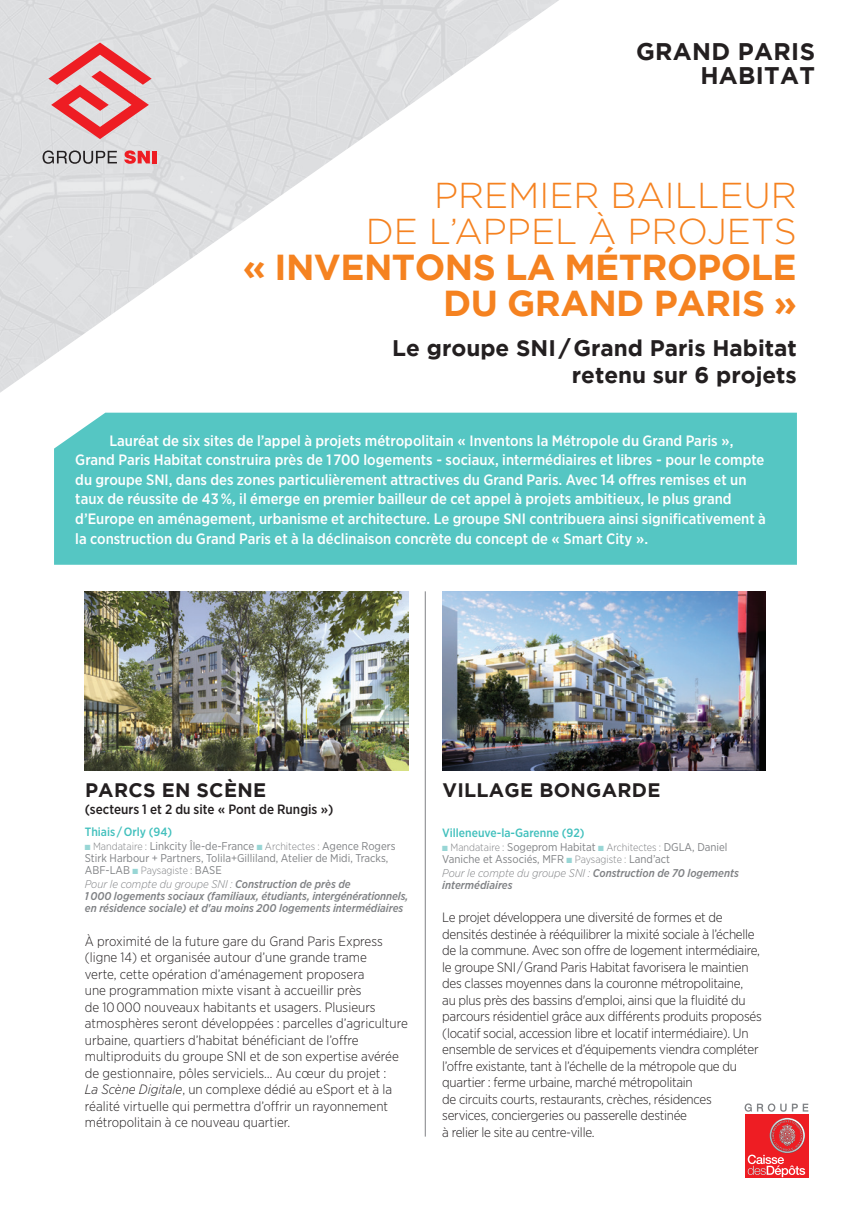
<style>
.page{position:relative;width:851px;height:1221px;background:#fff}
.page>*{position:absolute;margin:0;border:0;box-sizing:border-box;transform-origin:0 0}
.Titre{font:700 36px/36px "Gotham";letter-spacing:-.015em;color:#f58220;text-align:right}
.t1{font:700 24px/24px "Gotham";letter-spacing:.015em;color:#231f20;text-align:right}
.Sous-titre{font:700 22.5px/27px "Gotham";color:#231f20;text-align:right}
.Titre2{font:700 19.5px "Gotham";letter-spacing:.015em;color:#231f20}
.Texte{font:500 15px/19.5px "Gotham Narrow";color:#fff}
.Texte-2{font:300 13.5px/16.5px "Gotham Narrow";letter-spacing:-.02em;color:#231f20}
.Texte-3{font:300 13.5px/16.5px "Gotham Narrow";color:#231f20}
.Titre2-2{font:500 13.5px "Gotham Narrow";color:#231f20}
.titre{font:500 12px "Gotham Narrow";color:#42c0bd}
.t2{font:11.25px/12px "Gotham Narrow";color:#808285}
.construction{font:italic 500 11.25px/12px "Gotham Narrow";color:#808285}
.s1{font-weight:300}
.s2{color:#98d6d5}
.s3{font-weight:300;font-size:10.5px}
.s4{font-style:italic}
</style>
<div class="page">
<svg style="left:0;top:0;width:559px;height:393px"></svg>
<svg style="left:43px;top:150px;width:74px;height:14px"></svg>
<svg style="left:124px;top:150px;width:26px;height:14px"></svg>
<hr style="left:152px;top:151px;width:4px;height:12px;background:#ee1d23">
<svg style="left:48px;top:43px;width:103px;height:96px;background:#e29fa2"></svg>
<div style="left:744px;top:1114px;width:64px;height:63px;background:#ee1d23"></div>
<svg style="left:747px;top:1117px;width:58px;height:60px"></svg>
<svg style="left:744px;top:1103px;width:64px;height:8px"></svg>
<div style="left:54px;top:412px;width:742px;height:152px;background:#55c6c3"></div>
<hr style="left:425px;top:591px;width:1px;height:179px;background:#808285">
<hr style="left:425px;top:770px;width:1px;height:366px;background:#808285">
<img style="left:85px;top:591px;width:323px;height:179px">
<img style="left:442px;top:591px;width:323px;height:179px">
<p class="t1" style="left:636px;top:39px;width:180px">GRAND PARIS<br>HABITAT</p>
<p class="Titre" style="left:243px;top:176px;width:555px"><span class="s1">PREMIER BAILLEUR<br>DE L’APPEL À PROJETS<br></span>« INVENTONS LA MÉTROPOLE<br>DU GRAND PARIS »</p>
<p class="Sous-titre" style="left:392px;top:334px;width:406px">Le groupe SNI/Grand Paris Habitat retenu sur 6 projets</p>
<p class="Texte" style="left:75px;top:430px;width:692px;text-indent:34px">Lauréat de six sites de l’appel à projets métropolitain « Inventons la Métropole du Grand Paris », Grand Paris Habitat construira près de 1 700 logements - sociaux, intermédiaires et libres - pour le compte du groupe SNI, dans des zones particulièrement attractives du Grand Paris. Avec 14 offres remises et un taux de réussite de 43 %, il émerge en premier bailleur de cet appel à projets ambitieux, le plus grand d’Europe en aménagement, urbanisme et architecture. Le groupe SNI contribuera ainsi significativement à la construction du Grand Paris et à la déclinaison concrète du concept de « Smart City ».</p>
<p class="Titre2" style="left:85px;top:778px;width:182px">PARCS EN SCÈNE</p>
<p class="Titre2-2" style="left:85px;top:800px;width:250px">(secteurs 1 et 2 du site « Pont de Rungis »)</p>
<p class="titre" style="left:85px;top:824px;width:89px">Thiais / Orly (94)</p>
<p class="t2" style="left:85px;top:840px;width:312px"><span class="s2">■</span> <span class="s3">Mandataire :</span> Linkcity Île-de-France <span class="s2">■</span> <span class="s3">Architectes :</span> Agence Rogers<br>Stirk Harbour + Partners, Tolila+Gilliland, Atelier de Midi, Tracks,<br>ABF-LAB <span class="s2">■</span> <span class="s3">Paysagiste :</span> BASE</p>
<p class="construction" style="left:85px;top:878px;width:325px"><span class="s1">Pour le compte du groupe SNI :</span> Construction de près de<br>1 000 logements sociaux (familiaux, étudiants, intergénérationnels, en résidence sociale) et d'au moins 200 logements intermédiaires</p>
<p class="Texte-3" style="left:85px;top:932px;width:324px">À proximité de la future gare du Grand Paris Express (ligne 14) et organisée autour d’une grande trame<br>verte, cette opération d’aménagement proposera<br>une programmation mixte visant à accueillir près<br>de 10 000 nouveaux habitants et usagers. Plusieurs atmosphères seront développées : parcelles d’agriculture urbaine, quartiers d’habitat bénéficiant de l’offre multiproduits du groupe SNI et de son expertise avérée de gestionnaire, pôles serviciels… Au cœur du projet :<br><span class="s4">La Scène Digitale</span>, un complexe dédié au eSport et à la réalité virtuelle qui permettra d’offrir un rayonnement métropolitain à ce nouveau quartier.</p>
<p class="Titre2" style="left:442px;top:778px;width:219px">VILLAGE BONGARDE</p>
<p class="titre" style="left:442px;top:824px;width:144px">Villeneuve-la-Garenne (92)</p>
<p class="t2" style="left:442px;top:840px;width:287px"><span class="s2">■</span> <span class="s3">Mandataire :</span> Sogeprom Habitat <span class="s2">■</span> <span class="s3">Architectes :</span> DGLA, Daniel<br>Vaniche et Associés, MFR <span class="s2">■</span> <span class="s3">Paysagiste :</span> Land’act</p>
<p class="construction" style="left:442px;top:866px;width:298px"><span class="s1">Pour le compte du groupe SNI :</span> Construction de 70 logements intermédiaires</p>
<p class="Texte-2" style="left:442px;top:908px;width:321px">Le projet développera une diversité de formes et de densités destinée à rééquilibrer la mixité sociale à l’échelle de la commune. Avec son offre de logement intermédiaire, le groupe SNI / Grand Paris Habitat favorisera le maintien des classes moyennes dans la couronne métropolitaine,<br>au plus près des bassins d'emploi, ainsi que la fluidité du parcours résidentiel grâce aux différents produits proposés (locatif social, accession libre et locatif intermédiaire). Un ensemble de services et d’équipements viendra compléter l’offre existante, tant à l’échelle de la métropole que du quartier : ferme urbaine, marché métropolitain<br>de circuits courts, restaurants, crèches, résidences<br>services, conciergeries ou passerelle destinée<br>à relier le site au centre-ville.</p>
</div>
